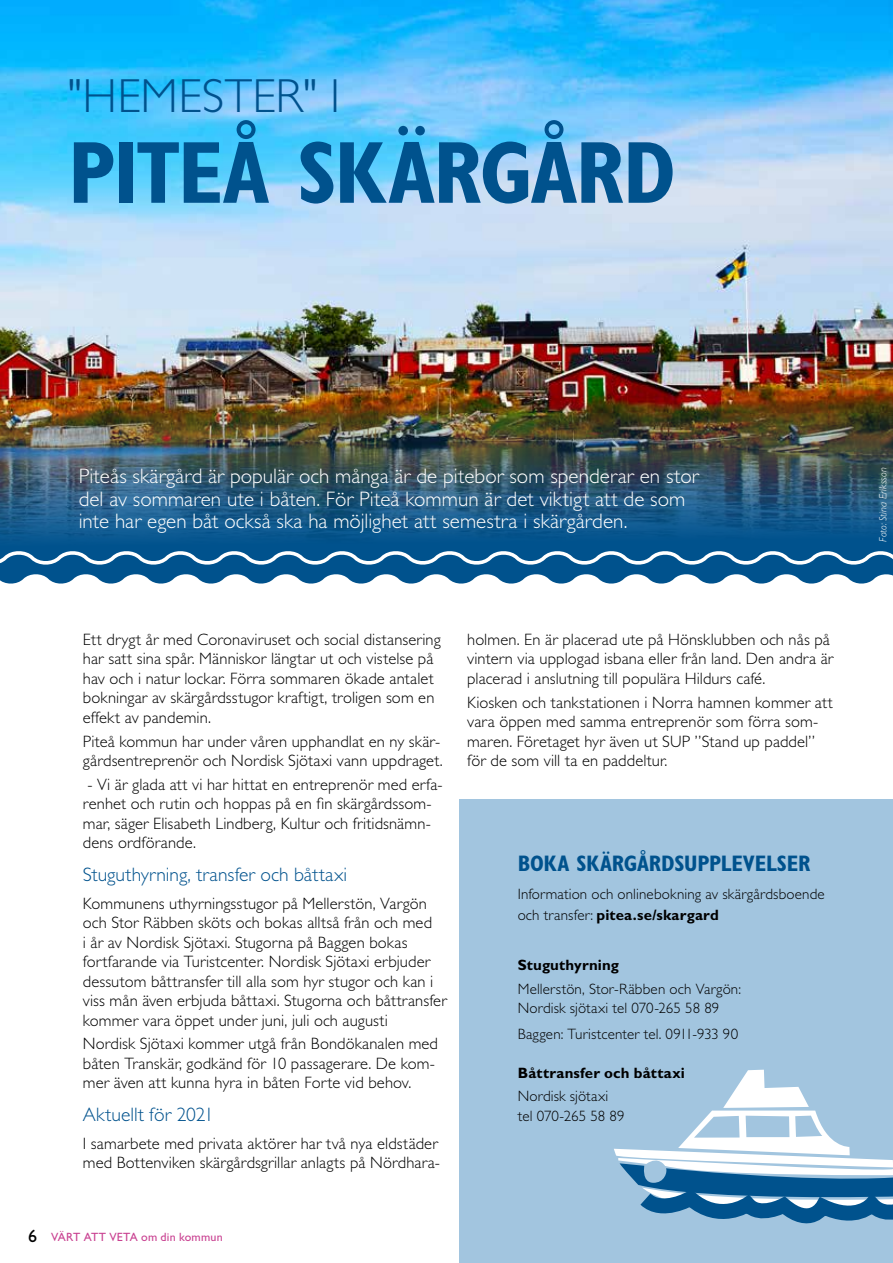
<style>
.page{position:relative;width:893px;height:1263px;background:#fff}
.page>*{position:absolute;margin:0;border:0;box-sizing:border-box;transform-origin:0 0}
.t1{font:700 condensed 88.5px "Gill Sans";letter-spacing:-.02em;color:#00528d}
.t2{font:300 48px "Gill Sans Std";color:#00528d}
.t3{font:700 condensed 22.5px "Gill Sans";letter-spacing:-.01em;color:#00528d}
.t4{font:300 21px/22.5px "Gill Sans Std";letter-spacing:.005em;color:#fff}
.t5{font:300 19.5px "Gill Sans Std";letter-spacing:.005em;color:#00528d}
.t6{font:300 16.5px/19.5px "Gill Sans Std";letter-spacing:.01em;color:#000}
.t7{font:300 15px/19.5px "Gill Sans Std";letter-spacing:.01em;color:#000}
.t8{font:700 15px "Gill Sans Std";letter-spacing:.01em;color:#000}
.t9{font:12px "Gill Sans Std";letter-spacing:.015em;color:#c94191}
.t10{font:italic 300 10.5px "Gill Sans Std";color:#fff}
.s1{font-weight:700}
.s2{font-family:"Gill Sans";font-size:18px;color:#000}
</style>
<div class="page">
<div style="left:459px;top:799px;width:434px;height:464px;background:#a2c5df"></div>
<img style="left:0;top:0;width:893px;height:397px">
<img style="left:0;top:397px;width:893px;height:176px">
<svg style="left:0;top:546px;width:893px;height:23px"></svg>
<svg style="left:0;top:573px;width:893px;height:11px"></svg>
<svg style="left:614px;top:1070px;width:279px;height:154px"></svg>
<h2 class="t2" style="left:68px;top:69px;width:274px">"HEMESTER" I</h2>
<h1 class="t1" style="left:68px;top:120px;width:610px">PITEÅ SKÄRGÅRD</h1>
<p class="t4" style="left:79px;top:465px;width:621px">Piteås skärgård är populär och många är de pitebor som spenderar en stor del av sommaren ute i båten. För Piteå kommun är det viktigt att de som inte har egen båt också ska ha möjlighet att semestra i skärgården.</p>
<p class="t6" style="left:83px;top:630px;width:359px">Ett drygt år med Coronaviruset och social distansering har satt sina spår. Människor längtar ut och vistelse på hav och i natur lockar. Förra sommaren ökade antalet bokningar av skärgårdsstugor kraftigt, troligen som en effekt av pandemin.</p>
<p class="t6" style="left:83px;top:731px;width:361px">Piteå kommun har under våren upphandlat en ny skär&shy;gårdsentreprenör och Nordisk Sjötaxi vann uppdraget.</p>
<p class="t6" style="left:83px;top:775px;width:361px">- Vi är glada att vi har hittat en entreprenör med erfa&shy;renhet och rutin och hoppas på en fin skärgårdssom&shy;mar, säger Elisabeth Lindberg, Kultur och fritidsnämn&shy;dens ordförande.</p>
<p class="t5" style="left:83px;top:863px;width:266px">Stuguthyrning, transfer och båttaxi</p>
<p class="t6" style="left:83px;top:893px;width:365px">Kommunens uthyrningsstugor på Mellerstön, Vargön och Stor Räbben sköts och bokas alltså från och med<br>i år av Nordisk Sjötaxi. Stugorna på Baggen bokas fortfarande via Turistcenter. Nordisk Sjötaxi erbjuder dessutom båttransfer till alla som hyr stugor och kan i viss mån även erbjuda båttaxi. Stugorna och båttransfer kommer vara öppet under juni, juli och augusti</p>
<p class="t6" style="left:83px;top:1034px;width:357px">Nordisk Sjötaxi kommer utgå från Bondökanalen med båten Transkär, godkänd för 10 passagerare. De kom&shy;mer även att kunna hyra in båten Forte vid behov.</p>
<p class="t5" style="left:83px;top:1103px;width:132px">Aktuellt för 2021</p>
<p class="t6" style="left:83px;top:1133px;width:359px">I samarbete med privata aktörer har två nya eldstäder med Bottenviken skärgårdsgrillar anlagts på Nördhara-</p>
<p class="t6" style="left:467px;top:630px;width:368px">holmen. En är placerad ute på Hönsklubben och nås på vintern via upplogad isbana eller från land. Den andra är placerad i anslutning till populära Hildurs café.</p>
<p class="t6" style="left:467px;top:692px;width:367px">Kiosken och tankstationen i Norra hamnen kommer att vara öppen med samma entreprenör som förra som&shy;maren. Företaget hyr även ut SUP ”Stand up paddel” för de som vill ta en paddeltur.</p>
<h3 class="t3" style="left:518px;top:849px;width:294px">BOKA SKÄRGÅRDSUPPLEVELSER</h3>
<p class="t7" style="left:518px;top:883px;width:308px;line-height:21.6px">Information och onlinebokning av skärgårdsboende och transfer: <span class="s1">pitea.se/skargard</span></p>
<p class="t8" style="left:518px;top:956px;width:103px">Stuguthyrning</p>
<p class="t7" style="left:518px;top:979px;width:225px">Mellerstön, Stor-Räbben och Vargön:<br>Nordisk sjötaxi tel 070-265 58 89</p>
<p class="t7" style="left:518px;top:1024px;width:222px">Baggen: Turistcenter tel. 0911-933 90</p>
<p class="t8" style="left:518px;top:1063px;width:169px">Båttransfer och båttaxi</p>
<p class="t7" style="left:518px;top:1087px;width:108px">Nordisk sjötaxi tel 070-265 58 89</p>
<p class="t9" style="left:28px;top:1230px;width:196px"><span class="s2">6</span> VÄRT ATT VETA om din kommun</p>
<p class="t10" style="left:877px;top:542px;width:76px;rotate:-90deg">Foto: Stina Eriksson</p>
</div>
